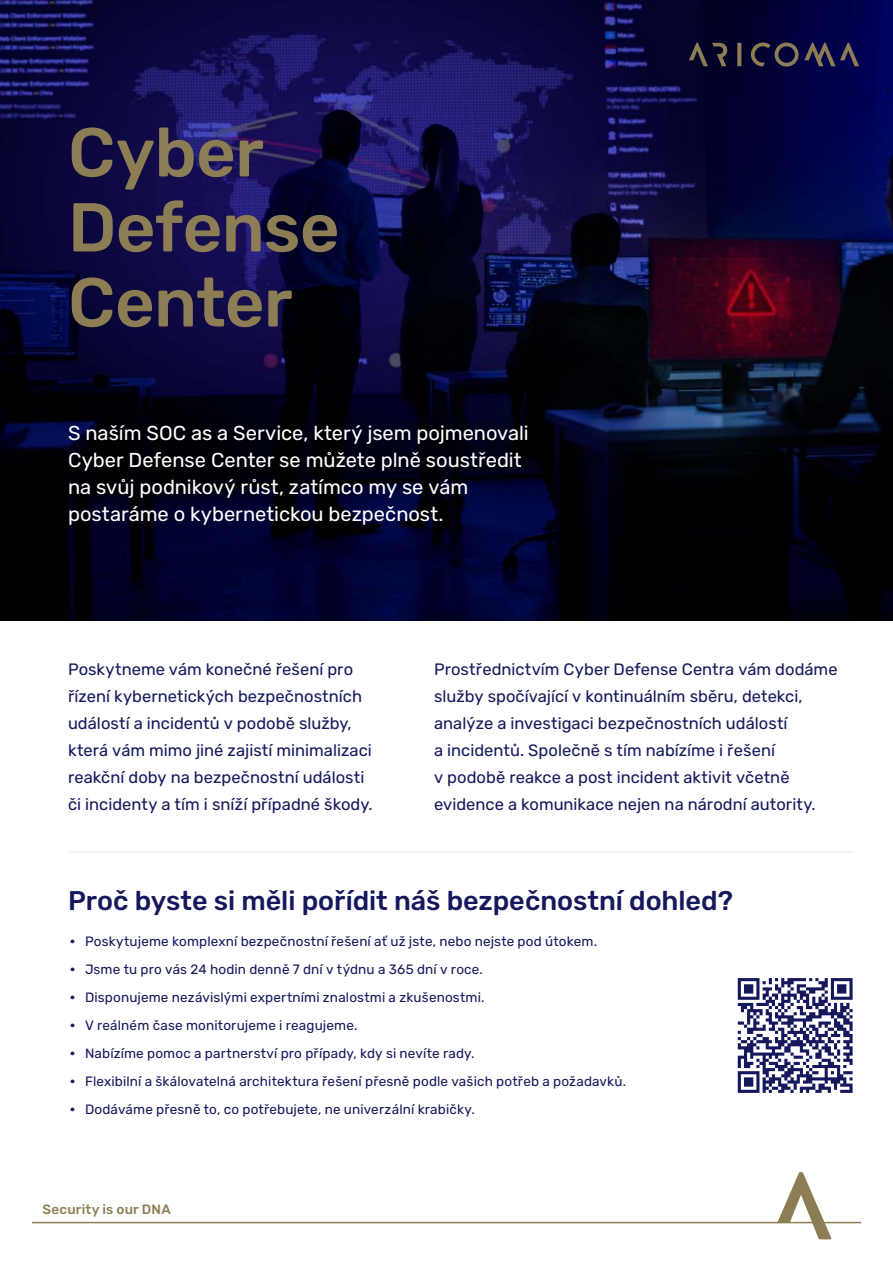
<style>
.page{position:relative;width:893px;height:1263px;background:#fff}
.page>*{position:absolute;margin:0;border:0;box-sizing:border-box;transform-origin:0 0}
.t1{font:500 69px/75px "Rubik";letter-spacing:-.01em;color:#8d7d54}
.t2{font:500 27px "Rubik";color:#15185c}
.t3{font:20.1px/27px "Rubik";letter-spacing:-.005em;color:#fff}
.t4{font:16.5px/27px "Rubik";color:#15185c}
.t5{font:13.5px "Rubik";letter-spacing:.01em;color:#15185c}
.t6{font:500 13.5px "Rubik";letter-spacing:.015em;color:#8d7d54}
.s1{font-family:"Nimbus Sans DOT"}
</style>
<div class="page">
<img style="left:0;top:0;width:893px;height:621px">
<hr style="left:32px;top:1222px;width:829px;height:1px;background:#8d7d54">
<svg style="left:777px;top:1172px;width:54px;height:67px"></svg>
<svg style="left:689px;top:42px;width:170px;height:25px;background:#28233f"></svg>
<svg style="left:738px;top:978px;width:115px;height:115px"></svg>
<hr style="left:70px;top:851px;width:784px;height:2px;background:#efeff4">
<h1 class="t1" style="left:68px;top:117px;width:273px">Cyber<br>Defense<br>Center</h1>
<p class="t3" style="left:68px;top:420px;width:462px">S naším SOC as a Service, který jsem pojmenovali Cyber Defense Center se můžete plně soustředit na svůj podnikový růst, zatímco my se vám postaráme o kybernetickou bezpečnost.</p>
<p class="t4" style="left:68px;top:656px;width:306px">Poskytneme vám konečné řešení pro řízení kybernetických bezpečnostních událostí a incidentů v podobě služby, která vám mimo jiné zajistí minimalizaci reakční doby na bezpečnostní události či incidenty a tím i sníží případné škody.</p>
<p class="t4" style="left:434px;top:656px;width:405px">Prostřednictvím Cyber Defense Centra vám dodáme služby spočívající v kontinuálním sběru, detekci, analýze a investigaci bezpečnostních událostí<br>a incidentů. Společně s tím nabízíme i řešení<br>v podobě reakce a post incident aktivit včetně evidence a komunikace nejen na národní autority.</p>
<h2 class="t2" style="left:68px;top:885px;width:666px">Proč byste si měli pořídit náš bezpečnostní dohled?</h2>
<p class="t5" style="left:68px;top:934px;width:531px"><span class="s1">•</span> Poskytujeme komplexní bezpečnostní řešení ať už jste, nebo nejste pod útokem.</p>
<p class="t5" style="left:68px;top:962px;width:416px"><span class="s1">•</span> Jsme tu pro vás 24 hodin denně 7 dní v týdnu a 365 dní v roce.</p>
<p class="t5" style="left:68px;top:990px;width:418px"><span class="s1">•</span> Disponujeme nezávislými expertními znalostmi a zkušenostmi.</p>
<p class="t5" style="left:68px;top:1018px;width:291px"><span class="s1">•</span> V reálném čase monitorujeme i reagujeme.</p>
<p class="t5" style="left:68px;top:1046px;width:408px"><span class="s1">•</span> Nabízíme pomoc a partnerství pro případy, kdy si nevíte rady.</p>
<p class="t5" style="left:68px;top:1074px;width:560px"><span class="s1">•</span> Flexibilní a škálovatelná architektura řešení přesně podle vašich potřeb a požadavků.</p>
<p class="t5" style="left:68px;top:1102px;width:408px"><span class="s1">•</span> Dodáváme přesně to, co potřebujete, ne univerzální krabičky.</p>
<p class="t6" style="left:43px;top:1201px;width:130px">Security is our DNA</p>
</div>
